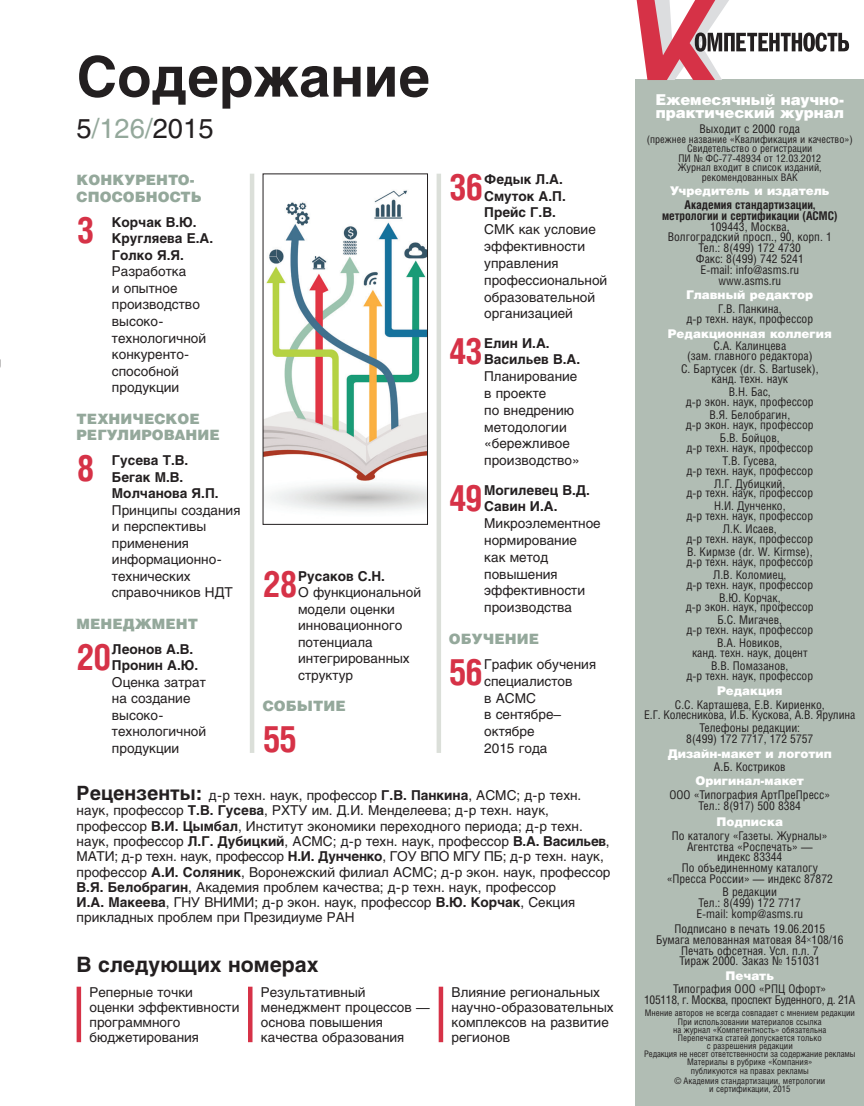
<style>
.page{position:relative;width:864px;height:1106px;background:#fff}
.page>*{position:absolute;margin:0;border:0;box-sizing:border-box;transform-origin:0 0}
.t1{font:700 55.5px "Helios";color:#231f20}
.t2{font:700 36.3px "Helios Cond";letter-spacing:-.05em;color:#d63247}
.t3{font:27.15px "Helios";color:#231f20}
.t4{font:700 21px "Helios";color:#231f20}
.t5{font:900 15px/13.5px "Helios";letter-spacing:-.005em;color:#fff}
.t6{font:900 14.25px/16.5px "Helios";letter-spacing:.005em;color:#94a89b}
.t7{font:13.5px/16.5px "Helios";color:#231f20}
.t8{font:700 13.5px/16.5px "Helios";color:#231f20}
.t9{font:12px/10.8px "Helios Cond";color:#231f20;text-align:center}
.t10{font:900 12px "Helios";color:#fff}
.t11{font:12px/10.8px "Helios Cond";letter-spacing:-.025em;color:#231f20;text-align:center}
.t12{font:700 12px/10.8px "Helios Cond";color:#231f20;text-align:center}
.t13{font:10.5px/9.4px "Helios Cond";color:#231f20;text-align:center}
.t14{font:9px/8.1px "Helios Cond";color:#231f20;text-align:center}
.s1{color:#94a89b}
.s2{font-weight:700;font-size:19.5px}
.s3{font-weight:700}
</style>
<div class="page">
<div style="left:635px;top:80px;width:228px;height:1026px;background:#b1bdb4"></div>
<img style="left:265px;top:190px;width:160px;height:322px">
<svg style="left:636px;top:0;width:212px;height:80px"></svg>
<hr style="left:250px;top:174px;width:4px;height:579px;background:#dbdfd9">
<div style="left:436px;top:174px;width:5px;height:579px;background:#dbdfd9"></div>
<hr style="left:77px;top:986px;width:4px;height:56px;background:#d63247">
<hr style="left:248px;top:986px;width:4px;height:56px;background:#d63247">
<div style="left:438px;top:986px;width:5px;height:56px;background:#d63247"></div>
<h1 class="t1" style="left:77px;top:47px;width:355px">Содержание</h1>
<h3 class="t3" style="left:77px;top:114px;width:138px">5<span class="s1">/126/</span>2015</h3>
<p class="t6" style="left:77px;top:172px;width:127px">КОНКУРЕНТО-<br>СПОСОБНОСТЬ</p>
<h2 class="t2" style="left:77px;top:208px;width:20px">3</h2>
<p class="t8" style="left:112px;top:214px;width:103px">Корчак В.Ю.<br>Кругляева Е.А.<br>Голко Я.Я.</p>
<p class="t7" style="left:112px;top:263px;width:96px">Разработка<br>и опытное производство высоко&shy;технологичной конкуренто&shy;способной продукции</p>
<p class="t6" style="left:77px;top:410px;width:145px">ТЕХНИЧЕСКОЕ<br>РЕГУЛИРОВАНИЕ</p>
<h2 class="t2" style="left:77px;top:446px;width:20px">8</h2>
<p class="t8" style="left:112px;top:452px;width:108px">Гусева Т.В.<br>Бегак М.В.<br>Молчанова Я.П.</p>
<p class="t7" style="left:112px;top:502px;width:130px">Принципы создания и перспективы применения информационно&shy;технических справочников НДТ</p>
<p class="t6" style="left:77px;top:615px;width:123px">МЕНЕДЖМЕНТ</p>
<h2 class="t2" style="left:77px;top:635px;width:36px">20</h2>
<p class="t8" style="left:112px;top:641px;width:88px">Леонов А.В.<br>Пронин А.Ю.</p>
<p class="t7" style="left:112px;top:674px;width:96px">Оценка затрат на создание высоко&shy;технологичной продукции</p>
<h2 class="t2" style="left:263px;top:562px;width:36px">28</h2>
<p class="t8" style="left:298px;top:568px;width:88px">Русаков С.Н.</p>
<p class="t7" style="left:298px;top:584px;width:124px">О функциональной модели оценки инновационного потенциала интегрированных структур</p>
<p class="t6" style="left:263px;top:698px;width:84px">СОБЫТИЕ</p>
<h2 class="t2" style="left:263px;top:717px;width:36px">55</h2>
<h2 class="t2" style="left:448px;top:165px;width:36px">36</h2>
<p class="t8" style="left:484px;top:171px;width:83px">Федык Л.А.<br>Смуток А.П.<br>Прейс Г.В.</p>
<p class="t7" style="left:484px;top:221px;width:124px">СМК как условие эффективности управления профессиональной образовательной организацией</p>
<h2 class="t2" style="left:448px;top:329px;width:36px">43</h2>
<p class="t8" style="left:484px;top:335px;width:97px">Елин И.А.<br>Васильев В.А.</p>
<p class="t7" style="left:484px;top:368px;width:97px">Планирование в проекте<br>по внедрению методологии «бережливое производство»</p>
<h2 class="t2" style="left:448px;top:476px;width:36px">49</h2>
<p class="t8" style="left:484px;top:482px;width:107px">Могилевец В.Д.<br>Савин И.А.</p>
<p class="t7" style="left:484px;top:515px;width:118px">Микроэлементное нормирование как метод повышения эффективности производства</p>
<p class="t6" style="left:448px;top:630px;width:92px">ОБУЧЕНИЕ</p>
<h2 class="t2" style="left:448px;top:650px;width:36px">56</h2>
<p class="t7" style="left:484px;top:656px;width:113px">График обучения специалистов<br>в АСМС<br>в сентябре– октябре<br>2015 года</p>
<p class="t7" style="left:77px;top:787px;width:535px;line-height:15.3px"><span class="s2">Рецензенты:</span> д-р техн. наук, профессор <span class="s3">Г.В. Панкина</span>, АСМС; д-р техн. наук, профессор <span class="s3">Т.В. Гусева</span>, РХТУ им. Д.И. Менделеева; д-р техн. наук, профессор <span class="s3">В.И. Цымбал</span>, Институт экономики переходного периода; д-р техн. наук, профессор <span class="s3">Л.Г. Дубицкий</span>, АСМС; д-р техн. наук, профессор <span class="s3">В.А. Васильев</span>, МАТИ; д-р техн. наук, профессор <span class="s3">Н.И. Дунченко</span>, ГОУ ВПО МГУ ПБ; д-р техн. наук, профессор <span class="s3">А.И. Соляник</span>, Воронежский филиал АСМС; д-р экон. наук, профессор <span class="s3">В.Я. Белобрагин</span>, Академия проблем качества; д-р техн. наук, профессор<br><span class="s3">И.А. Макеева</span>, ГНУ ВНИМИ; д-р экон. наук, профессор <span class="s3">В.Ю. Корчак</span>, Секция прикладных проблем при Президиуме РАН</p>
<h3 class="t4" style="left:77px;top:953px;width:243px">В следующих номерах</h3>
<p class="t7" style="left:89px;top:985px;width:151px;line-height:15px">Реперные точки оценки эффективности программного бюджетирования</p>
<p class="t7" style="left:261px;top:985px;width:170px;line-height:15px">Результативный менеджмент процессов — основа повышения качества образования</p>
<p class="t7" style="left:451px;top:985px;width:164px;line-height:15px">Влияние региональных научно-образовательных комплексов на развитие регионов</p>
<p class="t5" style="left:655px;top:92px;width:190px">Ежемесячный научно&shy;практический журнал</p>
<p class="t9" style="left:699px;top:123px;width:102px">Выходит с 2000 года</p>
<p class="t13" style="left:646px;top:134px;width:207px">(прежнее название «Квалификация и качество»)<br>Свидетельство о регистрации<br>ПИ № ФС-77-48934 от 12.03.2012<br>Журнал входит в список изданий, рекомендованных ВАК</p>
<p class="t10" style="left:670px;top:184px;width:161px">Учредитель и издатель</p>
<p class="t12" style="left:661px;top:199px;width:177px">Академия стандартизации, метрологии и сертификации (АСМС)</p>
<p class="t9" style="left:667px;top:221px;width:166px">109443, Москва,<br>Волгоградский просп., 90, корп. 1<br>Тел.: 8(499) 172 4730<br>Факс: 8(499) 742 5241<br>E-mail: info@asms.ru www.asms.ru</p>
<p class="t10" style="left:686px;top:288px;width:128px">Главный редактор</p>
<p class="t9" style="left:686px;top:303px;width:128px">Г.В. Панкина,<br>д-р техн. наук, профессор</p>
<p class="t10" style="left:667px;top:326px;width:165px">Редакционная коллегия</p>
<p class="t9" style="left:686px;top:341px;width:127px;line-height:9.8px">С.А. Калинцева<br>(зам. главного редактора)</p>
<p class="t9" style="left:680px;top:364px;width:139px;line-height:9.8px">С. Бартусек (dr. S. Bartusek), канд. техн. наук</p>
<p class="t9" style="left:685px;top:387px;width:129px;line-height:9.8px">В.Н. Бас,<br>д-р экон. наук, профессор</p>
<p class="t9" style="left:685px;top:410px;width:129px;line-height:9.8px">В.Я. Белобрагин,<br>д-р экон. наук, профессор</p>
<p class="t9" style="left:686px;top:432px;width:128px;line-height:9.8px">Б.В. Бойцов,<br>д-р техн. наук, профессор</p>
<p class="t9" style="left:686px;top:455px;width:128px;line-height:9.8px">Т.В. Гусева,<br>д-р техн. наук, профессор</p>
<p class="t9" style="left:686px;top:478px;width:128px;line-height:9.8px">Л.Г. Дубицкий,<br>д-р техн. наук, профессор</p>
<p class="t9" style="left:686px;top:501px;width:128px;line-height:9.8px">Н.И. Дунченко,<br>д-р техн. наук, профессор</p>
<p class="t9" style="left:686px;top:524px;width:128px;line-height:9.8px">Л.К. Исаев,<br>д-р техн. наук, профессор</p>
<p class="t9" style="left:686px;top:546px;width:128px;line-height:9.8px;text-align:left">В. Кирмзе (dr. W. Kirmse), д-р техн. наук, профессор</p>
<p class="t9" style="left:686px;top:569px;width:128px;line-height:9.8px">Л.В. Коломиец,<br>д-р техн. наук, профессор</p>
<p class="t9" style="left:685px;top:592px;width:129px;line-height:9.8px">В.Ю. Корчак,<br>д-р экон. наук, профессор</p>
<p class="t9" style="left:686px;top:615px;width:128px;line-height:9.8px">Б.С. Мигачев,<br>д-р техн. наук, профессор</p>
<p class="t9" style="left:691px;top:638px;width:117px;line-height:9.8px">В.А. Новиков,<br>канд. техн. наук, доцент</p>
<p class="t9" style="left:686px;top:660px;width:128px;line-height:9.8px">В.В. Помазанов,<br>д-р техн. наук, профессор</p>
<p class="t10" style="left:716px;top:684px;width:67px">Редакция</p>
<p class="t9" style="left:644px;top:698px;width:212px">С.С. Карташева, Е.В. Кириенко,<br>Е.Г. Колесникова, И.Б. Кускова, А.В. Ярулина</p>
<p class="t9" style="left:686px;top:722px;width:128px">Телефоны редакции:<br>8(499) 172 7717, 172 5757</p>
<p class="t10" style="left:667px;top:746px;width:165px">Дизайн-макет и логотип</p>
<p class="t9" style="left:713px;top:761px;width:73px">А.Б. Костриков</p>
<p class="t10" style="left:695px;top:774px;width:110px">Оригинал-макет</p>
<p class="t9" style="left:669px;top:789px;width:162px">ООО «Типография АртПреПресс»<br>Тел.: 8(917) 500 8384</p>
<p class="t10" style="left:716px;top:815px;width:68px">Подписка</p>
<p class="t9" style="left:666px;top:829px;width:167px">По каталогу «Газеты. Журналы»<br>Агентства «Роспечать» —<br>индекс 83344<br>По объединенному каталогу «Пресса России» — индекс 87872</p>
<p class="t9" style="left:696px;top:886px;width:108px">В редакции<br>Тел.: 8(499) 172 7717<br>E-mail: komp@asms.ru</p>
<p class="t9" style="left:655px;top:923px;width:189px">Подписано в печать 19.06.2015<br>Бумага мелованная матовая 84 108/16<br>Печать офсетная. Усл. п.л. 7<br>Тираж 2000. Заказ № 151031</p>
<p class="t10" style="left:725px;top:968px;width:50px">Печать</p>
<p class="t11" style="left:643px;top:983px;width:213px">Типография OOO «РПЦ Офорт»<br>105118, г. Москва, проспект Буденного, д. 21А</p>
<p class="t14" style="left:644px;top:1009px;width:213px">Мнение авторов не всегда совпадает с мнением редакции При использовании материалов ссылка<br>на журнал «Компетентность» обязательна<br>Перепечатка статей допускается только<br>с разрешения редакции<br>Редакция не несет ответственности за содержание рекламы Материалы в рубрике «Компания»<br>публикуются на правах рекламы</p>
<p class="t14" style="left:674px;top:1076px;width:152px">© Академия стандартизации, метрологии и сертификации, 2015</p>
</div>
